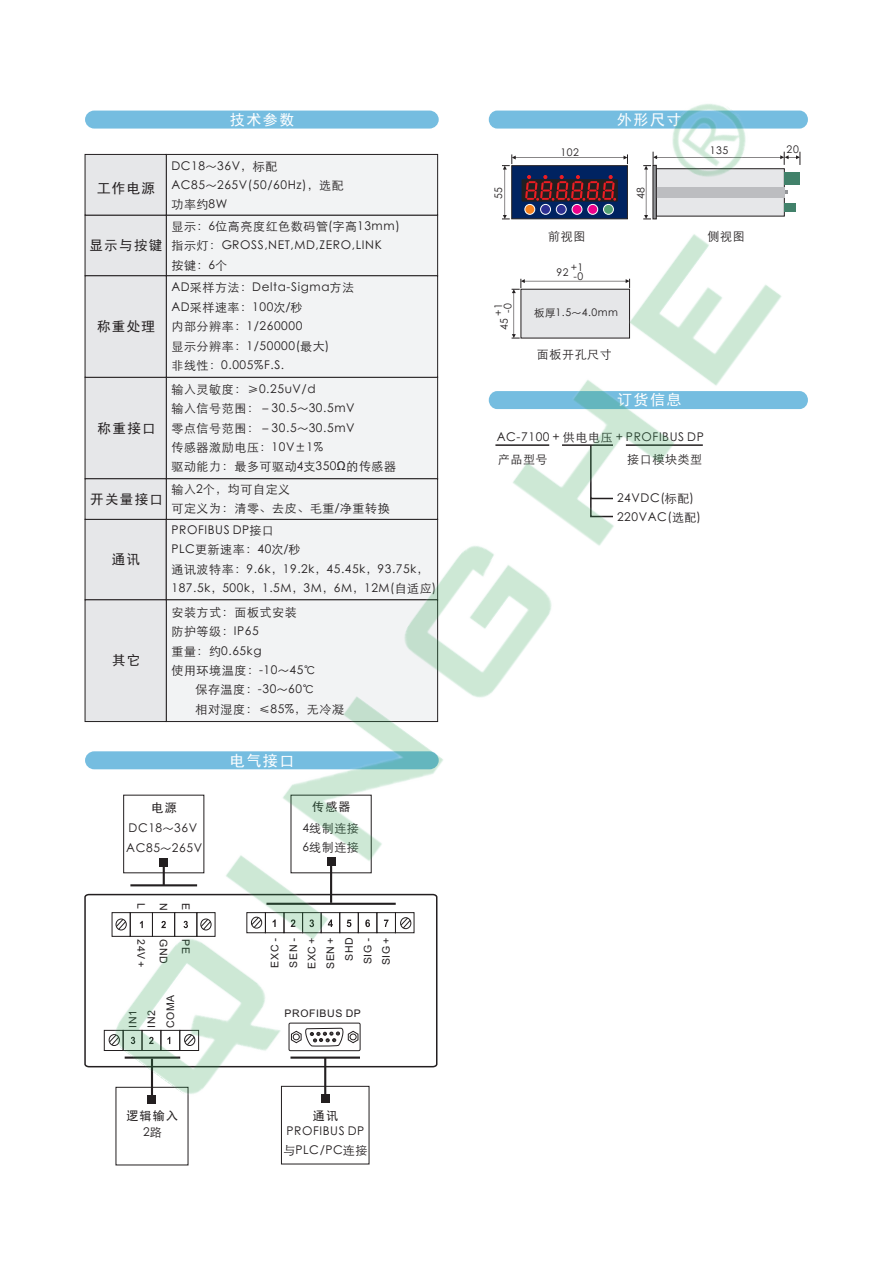
<style>
.page{position:relative;width:893px;height:1263px;background:#fff}
.page>*{position:absolute;margin:0;border:0;box-sizing:border-box;transform-origin:0 0}
.t1{font:15px "Sim Hei";letter-spacing:.1em;color:#fff}
.t2{font:13.5px "Sim Hei";letter-spacing:.1em;color:#231f20}
.t3{font:12px/19.4px "ST Xihei";letter-spacing:.05em;color:#231f20}
.t4{font:12px "Sim Hei";letter-spacing:.1em;color:#231f20}
.t5{font:10.5px/18.6px "Arial Unicode MS";letter-spacing:.055em;color:#231f20;text-align:center}
.t6{font:10.5px/9.1px "ST Xihei";letter-spacing:.05em;color:#231f20}
</style>
<div class="page">
<svg style="left:281px;top:1119px;width:89px;height:46px"></svg>
<svg style="left:115px;top:1119px;width:74px;height:46px"></svg>
<img style="left:84px;top:104px;width:724px;height:1015px">
<p class="t1" style="left:230px;top:112px;width:66px">技术参数</p>
<p class="t2" style="left:97px;top:181px;width:60px">工作电源</p>
<p class="t2" style="left:89px;top:239px;width:74px">显示与按键</p>
<p class="t2" style="left:97px;top:320px;width:60px">称重处理</p>
<p class="t2" style="left:98px;top:421px;width:60px">称重接口</p>
<p class="t3" style="left:171px;top:156px;width:174px">DC18～36V，标配<br>AC85～265V(50/60Hz)，选配功率约8W</p>
<p class="t3" style="left:171px;top:216px;width:230px">显示：6位高亮度红色数码管(字高13mm)指示灯：GROSS,NET,MD,ZERO,LINK<br>按键：6个</p>
<p class="t3" style="left:171px;top:278px;width:184px">AD采样方法：Delta-Sigma方法<br>AD采样速率：100次/秒<br>内部分辨率：1/260000<br>显示分辨率：1/50000(最大)<br>非线性：0.005%F.S.</p>
<p class="t3" style="left:171px;top:379px;width:226px">输入灵敏度：≥0.25uV/d<br>输入信号范围：－30.5～30.5mV<br>零点信号范围：－30.5～30.5mV<br>传感器激励电压：10V±1%<br>驱动能力：最多可驱动4支350Ω的传感器</p>
<p class="t2" style="left:90px;top:492px;width:74px">开关量接口</p>
<p class="t3" style="left:171px;top:480px;width:220px">输入2个，均可自定义<br>可定义为：清零、去皮、毛重/净重转换</p>
<p class="t2" style="left:112px;top:553px;width:30px">通讯</p>
<p class="t2" style="left:112px;top:654px;width:30px">其它</p>
<p class="t3" style="left:171px;top:521px;width:266px">PROFIBUS DP接口<br>PLC更新速率：40次/秒<br>通讯波特率：9.6k，19.2k，45.45k，93.75k，<br>187.5k，500k，1.5M，3M，6M，12M(自适应)</p>
<p class="t3" style="left:171px;top:602px;width:127px">安装方式：面板式安装</p>
<p class="t3" style="left:171px;top:622px;width:89px">防护等级：IP65</p>
<p class="t3" style="left:171px;top:641px;width:92px">重量：约0.65kg</p>
<p class="t3" style="left:171px;top:661px;width:145px">使用环境温度：-10～45℃</p>
<p class="t3" style="left:195px;top:680px;width:120px">保存温度：-30～60℃</p>
<p class="t3" style="left:195px;top:699px;width:150px">相对湿度：≤85%，无冷凝</p>
<p class="t1" style="left:230px;top:753px;width:66px">电气接口</p>
<p class="t4" style="left:152px;top:802px;width:27px">电源</p>
<p class="t3" style="left:126px;top:819px;width:77px">DC18～36V<br>AC85～265V</p>
<p class="t5" style="left:150px;top:903px;width:7px;rotate:90deg">L</p>
<p class="t5" style="left:172px;top:903px;width:9px;rotate:90deg">N</p>
<p class="t5" style="left:194px;top:903px;width:9px;rotate:90deg">E</p>
<p class="t5" style="left:150px;top:939px;width:32px;rotate:90deg">24V＋</p>
<p class="t5" style="left:172px;top:939px;width:26px;rotate:90deg">GND</p>
<p class="t5" style="left:194px;top:939px;width:16px;rotate:90deg">PE</p>
<p class="t5" style="left:124px;top:1028px;width:35px;text-align:left;rotate:-90deg">IN1<br>IN2<br>COMA</p>
<p class="t4" style="left:126px;top:1109px;width:53px">逻辑输入</p>
<p class="t3" style="left:143px;top:1123px;width:20px">2路</p>
<p class="t4" style="left:312px;top:801px;width:40px">传感器</p>
<p class="t3" style="left:303px;top:818px;width:58px">4线制连接<br>6线制连接</p>
<p class="t5" style="left:266px;top:969px;width:36px;rotate:-90deg">EXC－<br>SEN－<br>EXC＋<br>SEN＋<br>SHD<br>SIG－<br>SIG＋</p>
<p class="t5" style="left:285px;top:1005px;width:78px">PROFIBUS DP</p>
<p class="t4" style="left:313px;top:1109px;width:27px">通讯</p>
<p class="t3" style="left:283px;top:1122px;width:86px">PROFIBUS DP与PLC/PC连接</p>
<p class="t1" style="left:617px;top:112px;width:66px">外形尺寸</p>
<p class="t6" style="left:561px;top:148px;width:20px">102</p>
<p class="t6" style="left:710px;top:146px;width:20px">135</p>
<p class="t6" style="left:787px;top:145px;width:14px">20</p>
<p class="t6" style="left:494px;top:199px;width:14px;rotate:-90deg">55</p>
<p class="t6" style="left:637px;top:199px;width:14px;rotate:-90deg">48</p>
<p class="t3" style="left:548px;top:227px;width:39px">前视图</p>
<p class="t3" style="left:708px;top:227px;width:39px">侧视图</p>
<p class="t6" style="left:556px;top:268px;width:13px">92</p>
<p class="t6" style="left:571px;top:263px;width:14px">+1 -0</p>
<p class="t6" style="left:494px;top:316px;width:14px;rotate:-90deg">+1 -0</p>
<p class="t6" style="left:534px;top:309px;width:85px">板厚1.5～4.0mm</p>
<p class="t6" style="left:500px;top:330px;width:13px;rotate:-90deg">45</p>
<p class="t3" style="left:537px;top:345px;width:76px">面板开孔尺寸</p>
<p class="t1" style="left:617px;top:392px;width:66px">订货信息</p>
<p class="t3" style="left:497px;top:426px;width:209px;line-height:21.9px">AC-7100 + 供电电压 + PROFIBUS DP产品型号</p>
<p class="t3" style="left:617px;top:488px;width:86px">24VDC(标配)<br>220VAC(选配)</p>
<p class="t3" style="left:627px;top:449px;width:76px">接口模块类型</p>
</div>
